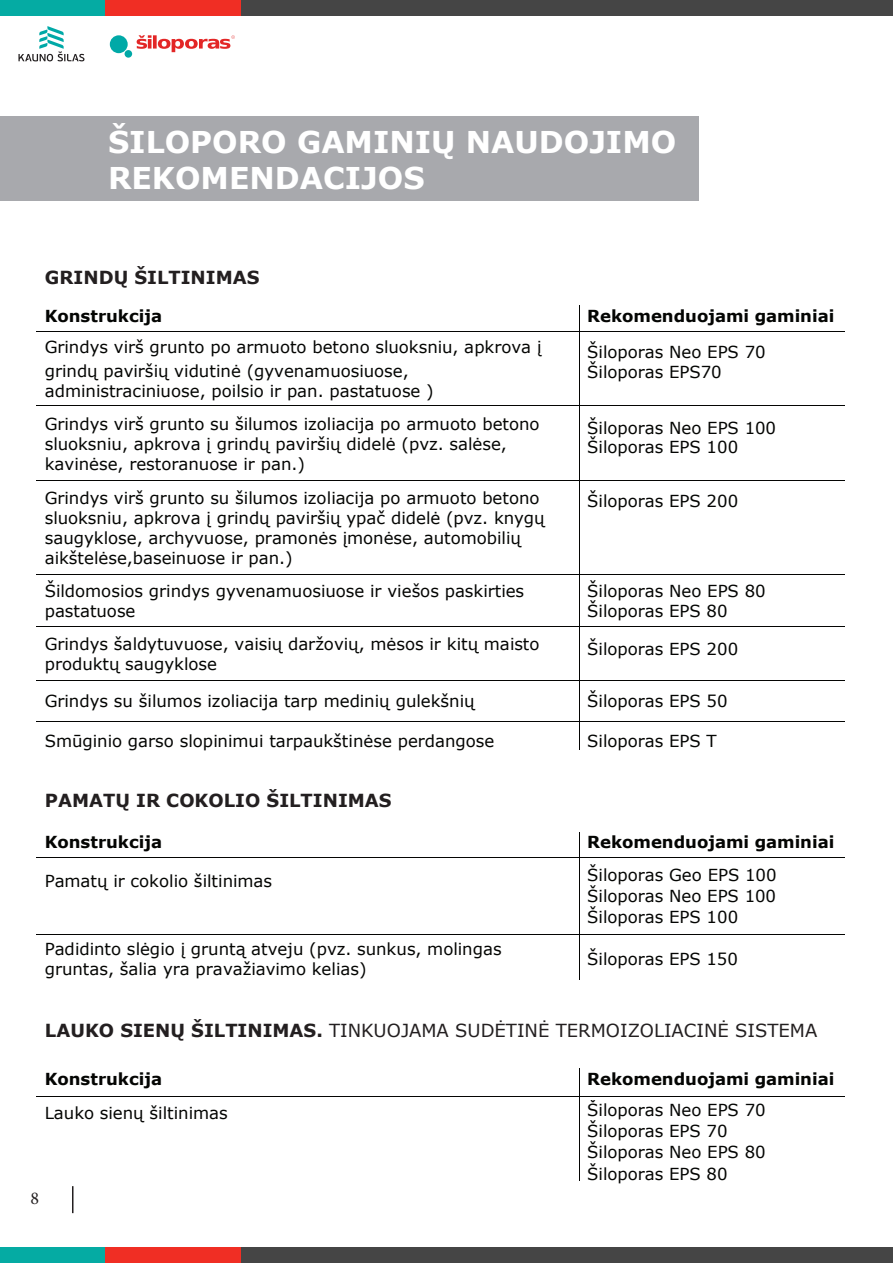
<style>
.page{position:relative;width:893px;height:1263px;background:#fff}
.page>*{position:absolute;margin:0;border:0;box-sizing:border-box;transform-origin:0 0}
.t1{font:700 30px "Verdana";color:#fff}
.t2{font:18px "Verdana";color:#231f20}
.t3{font:700 18px "Verdana";color:#231f20}
.t4{font:18px "Minion Pro";color:#231f20}
.t5{font:16.5px/20px "Verdana";color:#040503}
.t6{font:700 16.5px "Verdana";letter-spacing:-.005em;color:#040503}
.s1{font-weight:700}
</style>
<div class="page">
<div style="left:104px;top:0;width:137px;height:15px;background:#f02e24"></div>
<div style="left:241px;top:0;width:652px;height:15px;background:#454545"></div>
<div style="left:0;top:0;width:104px;height:15px;background:#05aba3"></div>
<div style="left:104px;top:1247px;width:137px;height:16px;background:#f02e24"></div>
<div style="left:241px;top:1247px;width:652px;height:16px;background:#454545"></div>
<div style="left:0;top:1247px;width:104px;height:16px;background:#05aba3"></div>
<hr style="left:72px;top:1186px;width:2px;height:27px;background:#231f20">
<div style="left:110px;top:35px;width:18px;height:18px;background:#00a9a7;border-radius:50%"></div>
<div style="left:125px;top:50px;width:7px;height:8px;background:#00a9a7;border-radius:50%"></div>
<svg style="left:137px;top:35px;width:98px;height:17px"></svg>
<svg style="left:18px;top:26px;width:66px;height:35px"></svg>
<hr style="left:579px;top:305px;width:1px;height:445px;background:#040503">
<hr style="left:37px;top:331px;width:542px;height:1px;background:#040503">
<hr style="left:579px;top:331px;width:266px;height:1px;background:#040503">
<hr style="left:37px;top:405px;width:542px;height:1px;background:#040503">
<hr style="left:579px;top:405px;width:266px;height:1px;background:#040503">
<hr style="left:37px;top:480px;width:542px;height:1px;background:#040503">
<hr style="left:579px;top:480px;width:266px;height:1px;background:#040503">
<hr style="left:37px;top:574px;width:542px;height:1px;background:#040503">
<hr style="left:579px;top:574px;width:266px;height:1px;background:#040503">
<hr style="left:37px;top:626px;width:542px;height:1px;background:#040503">
<hr style="left:579px;top:626px;width:266px;height:1px;background:#040503">
<hr style="left:37px;top:680px;width:542px;height:1px;background:#040503">
<hr style="left:579px;top:680px;width:266px;height:1px;background:#040503">
<hr style="left:37px;top:721px;width:542px;height:1px;background:#040503">
<hr style="left:579px;top:721px;width:266px;height:1px;background:#040503">
<hr style="left:579px;top:832px;width:1px;height:61px;background:#040503">
<hr style="left:37px;top:857px;width:542px;height:1px;background:#040503">
<hr style="left:579px;top:857px;width:266px;height:1px;background:#040503">
<hr style="left:579px;top:871px;width:1px;height:69px;background:#040503">
<hr style="left:37px;top:934px;width:542px;height:1px;background:#040503">
<hr style="left:579px;top:934px;width:266px;height:1px;background:#040503">
<hr style="left:579px;top:939px;width:1px;height:40px;background:#040503">
<hr style="left:37px;top:1096px;width:542px;height:1px;background:#040503">
<svg style="left:579px;top:1068px;width:1px;height:28px"></svg>
<hr style="left:579px;top:1096px;width:266px;height:1px;background:#040503">
<hr style="left:579px;top:1097px;width:1px;height:83px;background:#040503">
<div style="left:0;top:116px;width:699px;height:85px;background:#a8a9ad"></div>
<p class="t1" style="left:108px;top:120px;width:570px">ŠILOPORO GAMINIŲ NAUDOJIMO</p>
<p class="t1" style="left:108px;top:156px;width:318px">REKOMENDACIJOS</p>
<p class="t3" style="left:45px;top:264px;width:216px">GRINDŲ ŠILTINIMAS</p>
<p class="t6" style="left:45px;top:304px;width:119px">Konstrukcija</p>
<p class="t6" style="left:587px;top:304px;width:249px">Rekomenduojami gaminiai</p>
<p class="t5" style="left:45px;top:334px;width:498px;line-height:24.5px">Grindys virš grunto po armuoto betono sluoksniu, apkrova į grindų paviršių vidutinė (gyvenamuosiuose,</p>
<p class="t5" style="left:45px;top:381px;width:390px">administraciniuose, poilsio ir pan. pastatuose )</p>
<p class="t5" style="left:587px;top:342px;width:180px">Šiloporas Neo EPS 70<br>Šiloporas EPS70</p>
<p class="t5" style="left:45px;top:413px;width:496px">Grindys virš grunto su šilumos izoliacija po armuoto betono sluoksniu, apkrova į grindų paviršių didelė (pvz. salėse, kavinėse, restoranuose ir pan.)</p>
<p class="t5" style="left:587px;top:417px;width:190px">Šiloporas Neo EPS 100<br>Šiloporas EPS 100</p>
<p class="t5" style="left:45px;top:487px;width:501px">Grindys virš grunto su šilumos izoliacija po armuoto betono sluoksniu, apkrova į grindų paviršių ypač didelė (pvz. knygų saugyklose, archyvuose, pramonės įmonėse, automobilių aikštelėse,baseinuose ir pan.)</p>
<p class="t5" style="left:587px;top:490px;width:153px">Šiloporas EPS 200</p>
<p class="t5" style="left:45px;top:581px;width:481px">Šildomosios grindys gyvenamuosiuose ir viešos paskirties pastatuose</p>
<p class="t5" style="left:587px;top:581px;width:180px">Šiloporas Neo EPS 80<br>Šiloporas EPS 80</p>
<p class="t5" style="left:45px;top:633px;width:496px">Grindys šaldytuvuose, vaisių daržovių, mėsos ir kitų maisto produktų saugyklose</p>
<p class="t5" style="left:587px;top:639px;width:153px">Šiloporas EPS 200</p>
<p class="t5" style="left:45px;top:691px;width:431px">Grindys su šilumos izoliacija tarp medinių gulekšnių</p>
<p class="t5" style="left:587px;top:691px;width:142px">Šiloporas EPS 50</p>
<p class="t5" style="left:45px;top:731px;width:451px">Smūginio garso slopinimui tarpaukštinėse perdangose</p>
<p class="t5" style="left:587px;top:731px;width:131px">Siloporas EPS T</p>
<p class="t3" style="left:45px;top:788px;width:348px">PAMATŲ IR COKOLIO ŠILTINIMAS</p>
<p class="t6" style="left:45px;top:830px;width:119px">Konstrukcija</p>
<p class="t6" style="left:587px;top:830px;width:249px">Rekomenduojami gaminiai</p>
<p class="t5" style="left:45px;top:871px;width:229px">Pamatų ir cokolio šiltinimas</p>
<p class="t5" style="left:587px;top:865px;width:191px">Šiloporas Geo EPS 100</p>
<p class="t5" style="left:587px;top:907px;width:153px">Šiloporas EPS 100</p>
<p class="t5" style="left:587px;top:886px;width:190px">Šiloporas Neo EPS 100</p>
<p class="t5" style="left:45px;top:939px;width:458px">Padidinto slėgio į gruntą atveju (pvz. sunkus, molingas gruntas, šalia yra pravažiavimo kelias)</p>
<p class="t5" style="left:587px;top:949px;width:152px">Šiloporas EPS 150</p>
<p class="t2" style="left:45px;top:1018px;width:774px"><span class="s1">LAUKO SIENŲ ŠILTINIMAS.</span> TINKUOJAMA SUDĖTINĖ TERMOIZOLIACINĖ SISTEMA</p>
<p class="t6" style="left:45px;top:1067px;width:119px">Konstrukcija</p>
<p class="t6" style="left:587px;top:1067px;width:249px">Rekomenduojami gaminiai</p>
<p class="t5" style="left:45px;top:1102px;width:184px">Lauko sienų šiltinimas</p>
<p class="t5" style="left:587px;top:1100px;width:180px">Šiloporas Neo EPS 70<br>Šiloporas EPS 70</p>
<p class="t5" style="left:587px;top:1164px;width:142px">Šiloporas EPS 80</p>
<p class="t5" style="left:587px;top:1142px;width:180px">Šiloporas Neo EPS 80</p>
<p class="t4" style="left:31px;top:1186px;width:10px">8</p>
</div>
